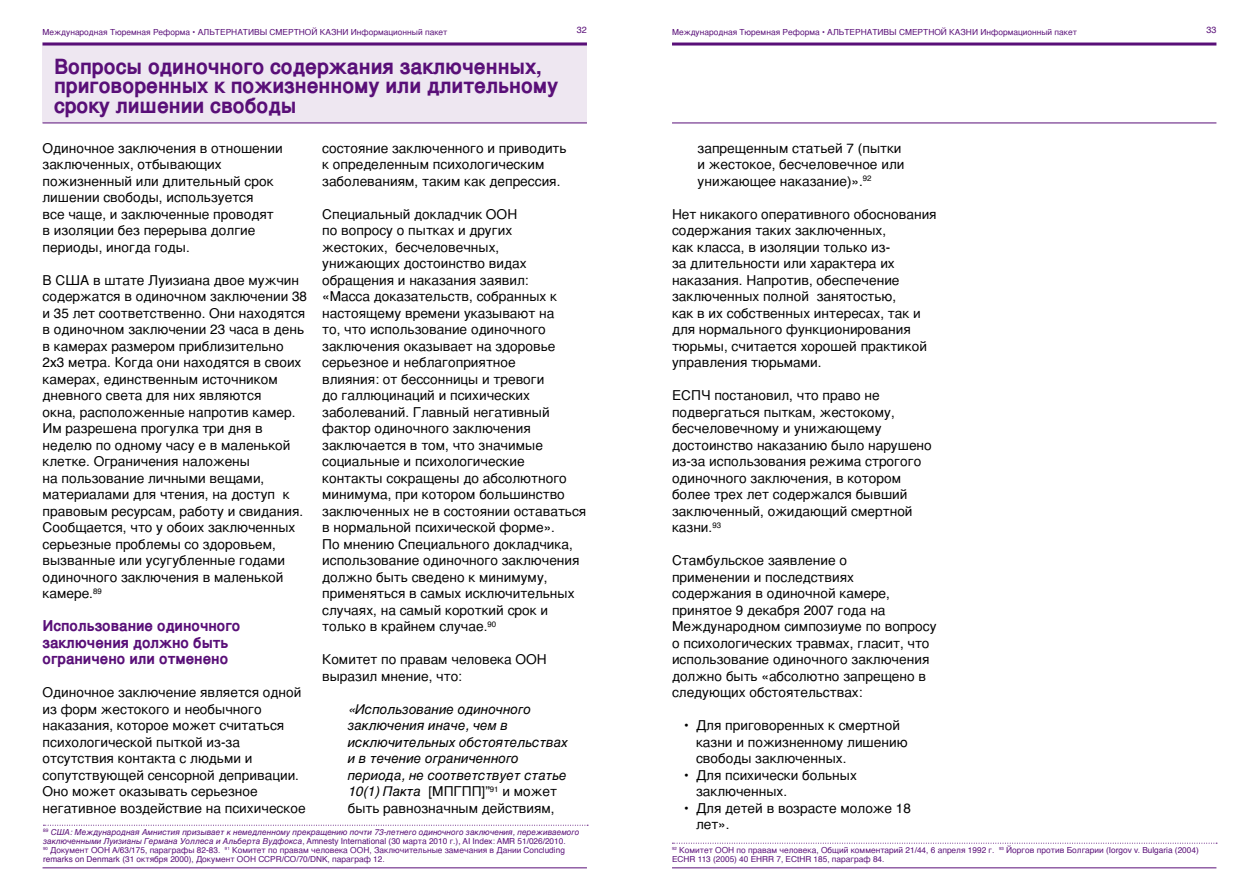
<style>
.page{position:relative;width:1259px;height:893px;background:#fff}
.page>*{position:absolute;margin:0;border:0;box-sizing:border-box;transform-origin:0 0}
.t1{font:700 21px/19.5px "Helvetica";color:#590f78}
.t2{font:700 15px/16.5px "Helvetica";color:#590f78}
.t3{font:13.5px/16.5px "Helvetica";color:#000}
.t4{font:italic 13.5px/16.5px "Helvetica";color:#000}
.t5{font:9px "Helvetica";color:#590f78}
.t6{font:8.25px/9px "Helvetica";color:#590f78}
.s1{font-style:normal}
.s2{font-style:italic}
</style>
<div class="page">
<hr style="left:43px;top:867px;width:544px;height:1px;background:#590f78">
<hr style="left:672px;top:867px;width:544px;height:1px;background:#590f78">
<hr style="left:672px;top:43px;width:544px;height:3px;background:#590f78">
<hr style="left:672px;top:123px;width:544px;height:1px;background:#590f78">
<div style="left:43px;top:43px;width:544px;height:80px;background:#eee7f1"></div>
<hr style="left:43px;top:43px;width:544px;height:3px;background:#590f78">
<hr style="left:43px;top:123px;width:544px;height:1px;background:#590f78">
<svg style="left:672px;top:843px;width:545px;height:1px"></svg>
<svg style="left:43px;top:825px;width:545px;height:1px"></svg>
<p class="t6" style="left:43px;top:27px;width:406px">Международная Тюремная Реформа • АЛЬТЕРНАТИВЫ СМЕРТНОЙ КАЗНИ Информационный пакет</p>
<p class="t5" style="left:577px;top:22px;width:12px">32</p>
<p class="t6" style="left:672px;top:27px;width:406px">Международная Тюремная Реформа • АЛЬТЕРНАТИВЫ СМЕРТНОЙ КАЗНИ Информационный пакет</p>
<p class="t5" style="left:1206px;top:22px;width:6px">33</p>
<h1 class="t1" style="left:54px;top:55px;width:506px">Вопросы одиночного содержания заключенных, приговоренных к пожизненному или длительному сроку лишении свободы</h1>
<p class="t3" style="left:43px;top:139px;width:242px">Одиночное заключения в отношении заключенных, отбывающих пожизненный или длительный срок лишении свободы, используется<br>все чаще, и заключенные проводят в изоляции без перерыва долгие периоды, иногда годы.</p>
<p class="t3" style="left:43px;top:271px;width:266px">В США в штате Луизиана двое мужчин содержатся в одиночном заключении 38 и 35 лет соответственно. Они находятся в одиночном заключении 23 часа в день в камерах размером приблизительно 2x3 метра. Когда они находятся в своих камерах, единственным источником дневного света для них являются<br>окна, расположенные напротив камер.<br>Им разрешена прогулка три дня в неделю по одному часу е в маленькой клетке. Ограничения наложены<br>на пользование личными вещами, материалами для чтения, на доступ к правовым ресурсам, работу и свидания.<br>Сообщается, что у обоих заключенных серьезные проблемы со здоровьем, вызванные или усугубленные годами одиночного заключения в маленькой камере.<sup>89</sup></p>
<p class="t2" style="left:43px;top:617px;width:199px">Использование одиночного заключения должно быть ограничено или отменено</p>
<p class="t3" style="left:43px;top:684px;width:265px">Одиночное заключение является одной из форм жестокого и необычного наказания, которое может считаться психологической пыткой из-за отсутствия контакта с людьми и сопутствующей сенсорной депривации.<br>Оно может оказывать серьезное негативное воздействие на психическое</p>
<p class="t3" style="left:697px;top:139px;width:208px">запрещенным статьей 7 (пытки и жестокое, бесчеловечное или унижающее наказание)».<sup>92</sup></p>
<p class="t3" style="left:672px;top:205px;width:266px">Нет никакого оперативного обоснования содержания таких заключенных,<br>как класса, в изоляции только из-<br>за длительности или характера их наказания. Напротив, обеспечение заключенных полной занятостью,<br>как в их собственных интересах, так и для нормального функционирования тюрьмы, считается хорошей практикой управления тюрьмами.</p>
<p class="t3" style="left:672px;top:387px;width:261px">ЕСПЧ постановил, что право не подвергаться пыткам, жестокому, бесчеловечному и унижающему достоинство наказанию было нарушено из-за использования режима строгого одиночного заключения, в котором более трех лет содержался бывший заключенный, ожидающий смертной казни.<sup>93</sup></p>
<p class="t3" style="left:672px;top:552px;width:266px">Стамбульское заявление о<br>применении и последствиях содержания в одиночной камере, принятое 9 декабря 2007 года на Международном симпозиуме по вопросу о психологических травмах, гласит, что использование одиночного заключения должно быть «абсолютно запрещено в следующих обстоятельствах:</p>
<p class="t3" style="left:696px;top:717px;width:213px;text-indent:-12px">• Для приговоренных к смертной казни и пожизненному лишению свободы заключенных.</p>
<p class="t3" style="left:696px;top:766px;width:162px;text-indent:-12px">• Для психически больных заключенных.</p>
<p class="t3" style="left:696px;top:799px;width:216px;text-indent:-12px">• Для детей в возрасте моложе 18 лет».</p>
<p class="t3" style="left:322px;top:139px;width:246px">состояние заключенного и приводить к определенным психологическим заболеваниям, таким как депрессия.</p>
<p class="t3" style="left:322px;top:205px;width:266px">Специальный докладчик ООН<br>по вопросу о пытках и других<br>жестоких, бесчеловечных,<br>унижающих достоинство видах обращения и наказания заявил:<br>«Масса доказательств, собранных к настоящему времени указывают на<br>то, что использование одиночного заключения оказывает на здоровье серьезное и неблагоприятное<br>влияния: от бессонницы и тревоги<br>до галлюцинаций и психических заболеваний. Главный негативный фактор одиночного заключения заключается в том, что значимые социальные и психологические контакты сокращены до абсолютного минимума, при котором большинство заключенных не в состоянии оставаться в нормальной психической форме».<br>По мнению Специального докладчика, использование одиночного заключения должно быть сведено к минимуму, применяться в самых исключительных случаях, на самый короткий срок и только в крайнем случае.<sup>90</sup></p>
<p class="t3" style="left:322px;top:651px;width:226px">Комитет по правам человека ООН выразил мнение, что:</p>
<p class="t4" style="left:348px;top:701px;width:222px">«Использование одиночного заключения иначе, чем в исключительных обстоятельствах и в течение ограниченного периода, не соответствует статье<br>10(1) Пакта <span class="s1">[МПГПП]”</span><sup>91</sup> <span class="s1">и может быть равнозначным действиям,</span></p>
<p class="t6" style="left:43px;top:827px;width:538px"><sup>89</sup> <span class="s2">США: Международная Амнистия призывает к немедленному прекращению почти 73-летнего одиночного заключения, переживаемого заключенными Луизианы Германа Уоллеса и Альберта Вудфокса</span>, Amnesty International (30 марта 2010 г.), AI Index: AMR 51/026/2010.<br><sup>90</sup> Документ ООН A/63/175, параграфы 82-83. <sup>91</sup> Комитет по правам человека ООН, Заключительные замечания в Дании Concluding remarks on Denmark (31 октября 2000), Документ ООН CCPR/CO/70/DNK, параграф 12.</p>
<p class="t6" style="left:672px;top:845px;width:528px"><sup>92</sup> Комитет ООН по правам человека, Общий комментарий 21/44, 6 апреля 1992 г. <sup>93</sup> Йоргов против Болгарии (Iorgov v. Bulgaria (2004)<br>ECHR 113 (2005) 40 EHRR 7, ECtHR 185, параграф 84.</p>
</div>
